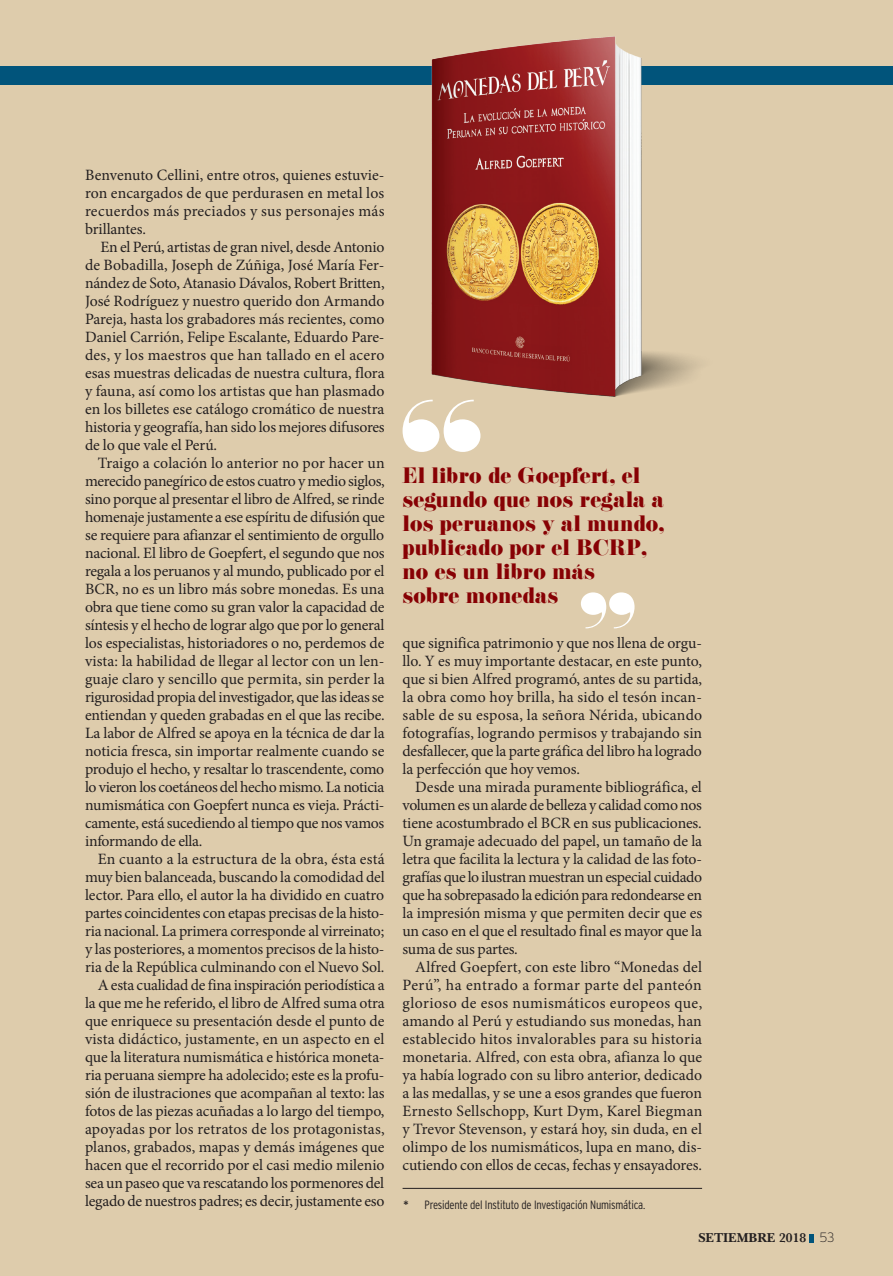
<style>
.page{position:relative;width:893px;height:1276px;background:#deccac}
.page>*{position:absolute;margin:0;border:0;box-sizing:border-box;transform-origin:0 0}
.t1{font:19.5px/24px "Eloquent JF";letter-spacing:.01em;color:#870104}
.TEXTO_INDENTADO{font:15.75px/18px "Minion Pro";letter-spacing:-.015em;color:#231f20;text-align:justify}
.t2{font:13.5px "New Baskerville Bold SC";color:#231f20}
.t3{font:200 13.5px "Interstate";color:#231f20}
.t4{font:300 condensed 12px "Interstate";letter-spacing:-.02em;color:#231f20}
.s1{font-family:"Interstate Plus";font-weight:400}
.s2{font-family:"Baskerville";font-weight:600}
</style>
<div class="page">
<div style="left:0;top:67px;width:893px;height:18px;background:#01547b"></div>
<svg style="left:403px;top:434px;width:77px;height:18px"></svg>
<svg style="left:581px;top:592px;width:54px;height:36px"></svg>
<hr style="left:403px;top:1188px;width:299px;height:1px;background:#231f20">
<svg style="left:809px;top:1234px;width:4px;height:8px"></svg>
<img style="left:387px;top:36px;width:331px;height:398px">
<p class="TEXTO_INDENTADO" style="left:85px;top:166px;width:301px">Benvenuto Cellini, entre otros, quienes estuvie&shy;ron encargados de que perdurasen en metal los recuerdos más preciados y sus personajes más brillantes.</p>
<p class="TEXTO_INDENTADO" style="left:85px;top:238px;width:301px;text-indent:15px">En el Perú, artistas de gran nivel, desde Antonio de Bobadilla, Joseph de Zúñiga, José María Fer&shy;nández de Soto, Atanasio Dávalos, Robert Britten, José Rodríguez y nuestro querido don Armando Pareja, hasta los grabadores más recientes, como Daniel Carrión, Felipe Escalante, Eduardo Pare&shy;des, y los maestros que han tallado en el acero esas muestras delicadas de nuestra cultura, flora y fauna, así como los artistas que han plasmado en los billetes ese catálogo cromático de nuestra historia y geografía, han sido los mejores difusores de lo que vale el Perú.</p>
<p class="TEXTO_INDENTADO" style="left:85px;top:454px;width:301px;text-indent:13px">Traigo a colación lo anterior no por hacer un merecido panegírico de estos cuatro y medio siglos, sino porque al presentar el libro de Alfred, se rinde homenaje justamente a ese espíritu de difusión que se requiere para afianzar el sentimiento de orgullo nacional. El libro de Goepfert, el segundo que nos regala a los peruanos y al mundo, publicado por el BCR, no es un libro más sobre monedas. Es una obra que tiene como su gran valor la capacidad de síntesis y el hecho de lograr algo que por lo general los especialistas, historiadores o no, perdemos de vista: la habilidad de llegar al lector con un len&shy;guaje claro y sencillo que permita, sin perder la rigurosidad propia del investigador, que las ideas se entiendan y queden grabadas en el que las recibe.<br>La labor de Alfred se apoya en la técnica de dar la noticia fresca, sin importar realmente cuando se produjo el hecho, y resaltar lo trascendente, como lo vieron los coetáneos del hecho mismo. La noticia numismática con Goepfert nunca es vieja. Prácti&shy;camente, está sucediendo al tiempo que nos vamos informando de ella.</p>
<p class="TEXTO_INDENTADO" style="left:85px;top:850px;width:301px;text-indent:13px">En cuanto a la estructura de la obra, ésta está muy bien balanceada, buscando la comodidad del lector. Para ello, el autor la ha dividido en cuatro partes coincidentes con etapas precisas de la histo&shy;ria nacional. La primera corresponde al virreinato; y las posteriores, a momentos precisos de la histo&shy;ria de la República culminando con el Nuevo Sol.</p>
<p class="TEXTO_INDENTADO" style="left:85px;top:976px;width:301px;text-indent:13px">A esta cualidad de fina inspiración periodística a la que me he referido, el libro de Alfred suma otra que enriquece su presentación desde el punto de vista didáctico, justamente, en un aspecto en el que la literatura numismática e histórica moneta&shy;ria peruana siempre ha adolecido; este es la profu&shy;sión de ilustraciones que acompañan al texto: las fotos de las piezas acuñadas a lo largo del tiempo, apoyadas por los retratos de los protagonistas, planos, grabados, mapas y demás imágenes que hacen que el recorrido por el casi medio milenio sea un paseo que va rescatando los pormenores del legado de nuestros padres; es decir, justamente eso</p>
<p class="t1" style="left:403px;top:462px;width:263px">El libro de Goepfert, el segundo que nos regala a los peruanos y al mundo, publicado por el BCRP,</p>
<p class="t1" style="left:403px;top:558px;width:194px">no es un libro más</p>
<p class="t1" style="left:403px;top:582px;width:157px">sobre monedas</p>
<p class="TEXTO_INDENTADO" style="left:403px;top:634px;width:301px">que significa patrimonio y que nos llena de orgu&shy;llo. Y es muy importante destacar, en este punto, que si bien Alfred programó, antes de su partida, la obra como hoy brilla, ha sido el tesón incan&shy;sable de su esposa, la señora Nérida, ubicando fotografías, logrando permisos y trabajando sin desfallecer, que la parte gráfica del libro ha logrado la perfección que hoy vemos.</p>
<p class="TEXTO_INDENTADO" style="left:403px;top:778px;width:301px;text-indent:13px">Desde una mirada puramente bibliográfica, el volumen es un alarde de belleza y calidad como nos tiene acostumbrado el BCR en sus publicaciones.<br>Un gramaje adecuado del papel, un tamaño de la letra que facilita la lectura y la calidad de las foto&shy;grafías que lo ilustran muestran un especial cuidado que ha sobrepasado la edición para redondearse en la impresión misma y que permiten decir que es un caso en el que el resultado final es mayor que la suma de sus partes.</p>
<p class="TEXTO_INDENTADO" style="left:403px;top:958px;width:301px;text-indent:13px">Alfred Goepfert, con este libro “Monedas del Perú”, ha entrado a formar parte del panteón glorioso de esos numismáticos europeos que, amando al Perú y estudiando sus monedas, han establecido hitos invalorables para su historia monetaria. Alfred, con esta obra, afianza lo que ya había logrado con su libro anterior, dedicado a las medallas, y se une a esos grandes que fueron Ernesto Sellschopp, Kurt Dym, Karel Biegman y Trevor Stevenson, y estará hoy, sin duda, en el olimpo de los numismáticos, lupa en mano, dis&shy;cutiendo con ellos de cecas, fechas y ensayadores.</p>
<p class="t4" style="left:404px;top:1197px;width:243px"><span class="s1">*</span> Presidente del Instituto de Investigación Numismática.</p>
<p class="t2" style="left:698px;top:1230px;width:109px">SETIEMBRE <span class="s2">2018</span></p>
<p class="t3" style="left:819px;top:1230px;width:17px">53</p>
</div>
